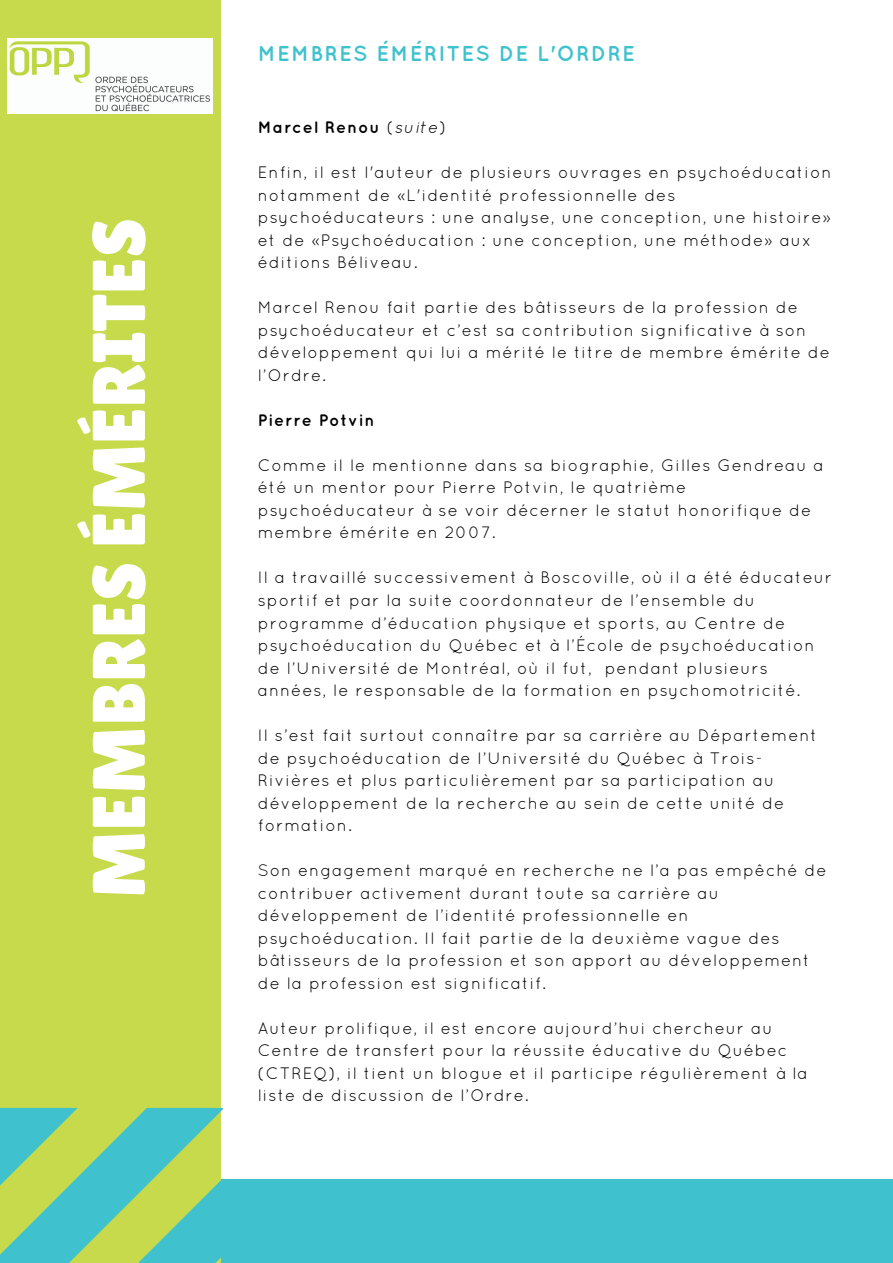
<style>
.page{position:relative;width:893px;height:1263px;background:#fff}
.page>*{position:absolute;margin:0;border:0;box-sizing:border-box;transform-origin:0 0}
.t1{font:74.55px "Lilita One";color:#fff}
.t2{font:700 21.45px "Quicksand";letter-spacing:.06em;color:#3fc2cd}
.t3{font:16.5px/22.5px "Quicksand";letter-spacing:.06em;color:#000}
.t4{font:700 16.5px "Quicksand";letter-spacing:.06em;color:#000}
.s1{font-weight:400}
.s2{font-weight:400;font-style:italic}
</style>
<div class="page">
<div style="left:0;top:1179px;width:893px;height:84px;background:#3fc2cd"></div>
<div style="left:0;top:0;width:221px;height:1263px;background:#c7da4b"></div>
<svg style="left:0;top:1108px;width:223px;height:155px"></svg>
<img style="left:8px;top:38px;width:205px;height:76px">
<h1 class="t1" style="left:76px;top:898px;width:682px;rotate:-90deg">MEMBRES ÉMÉRITES</h1>
<h2 class="t2" style="left:258px;top:41px;width:379px">MEMBRES ÉMÉRITES DE L'ORDRE</h2>
<p class="t4" style="left:258px;top:117px;width:190px">Marcel Renou <span class="s1">(</span><span class="s2">suite</span><span class="s1">)</span></p>
<p class="t3" style="left:258px;top:161px;width:575px">Enfin, il est l'auteur de plusieurs ouvrages en psychoéducation notamment de «L'identité professionnelle des psychoéducateurs : une analyse, une conception, une histoire» et de «Psychoéducation : une conception, une méthode» aux éditions Béliveau.</p>
<p class="t3" style="left:258px;top:296px;width:573px">Marcel Renou fait partie des bâtisseurs de la profession de psychoéducateur et c’est sa contribution significative à son développement qui lui a mérité le titre de membre émérite de l’Ordre.</p>
<p class="t4" style="left:258px;top:410px;width:118px">Pierre Potvin</p>
<p class="t3" style="left:258px;top:454px;width:567px">Comme il le mentionne dans sa biographie, Gilles Gendreau a été un mentor pour Pierre Potvin, le quatrième psychoéducateur à se voir décerner le statut honorifique de membre émérite en 2007.</p>
<p class="t3" style="left:258px;top:566px;width:576px">Il a travaillé successivement à Boscoville, où il a été éducateur sportif et par la suite coordonnateur de l’ensemble du programme d’éducation physique et sports, au Centre de psychoéducation du Québec et à l’École de psychoéducation de l’Université de Montréal, où il fut, pendant plusieurs années, le responsable de la formation en psychomotricité.</p>
<p class="t3" style="left:258px;top:724px;width:561px">Il s’est fait surtout connaître par sa carrière au Département de psychoéducation de l’Université du Québec à Trois-Rivières et plus particulièrement par sa participation au développement de la recherche au sein de cette unité de formation.</p>
<p class="t3" style="left:258px;top:859px;width:570px">Son engagement marqué en recherche ne l’a pas empêché de contribuer activement durant toute sa carrière au développement de l’identité professionnelle en psychoéducation. Il fait partie de la deuxième vague des bâtisseurs de la profession et son apport au développement de la profession est significatif.</p>
<p class="t3" style="left:258px;top:1016px;width:551px">Auteur prolifique, il est encore aujourd’hui chercheur au Centre de transfert pour la réussite éducative du Québec (CTREQ), il tient un blogue et il participe régulièrement à la liste de discussion de l’Ordre.</p>
</div>
